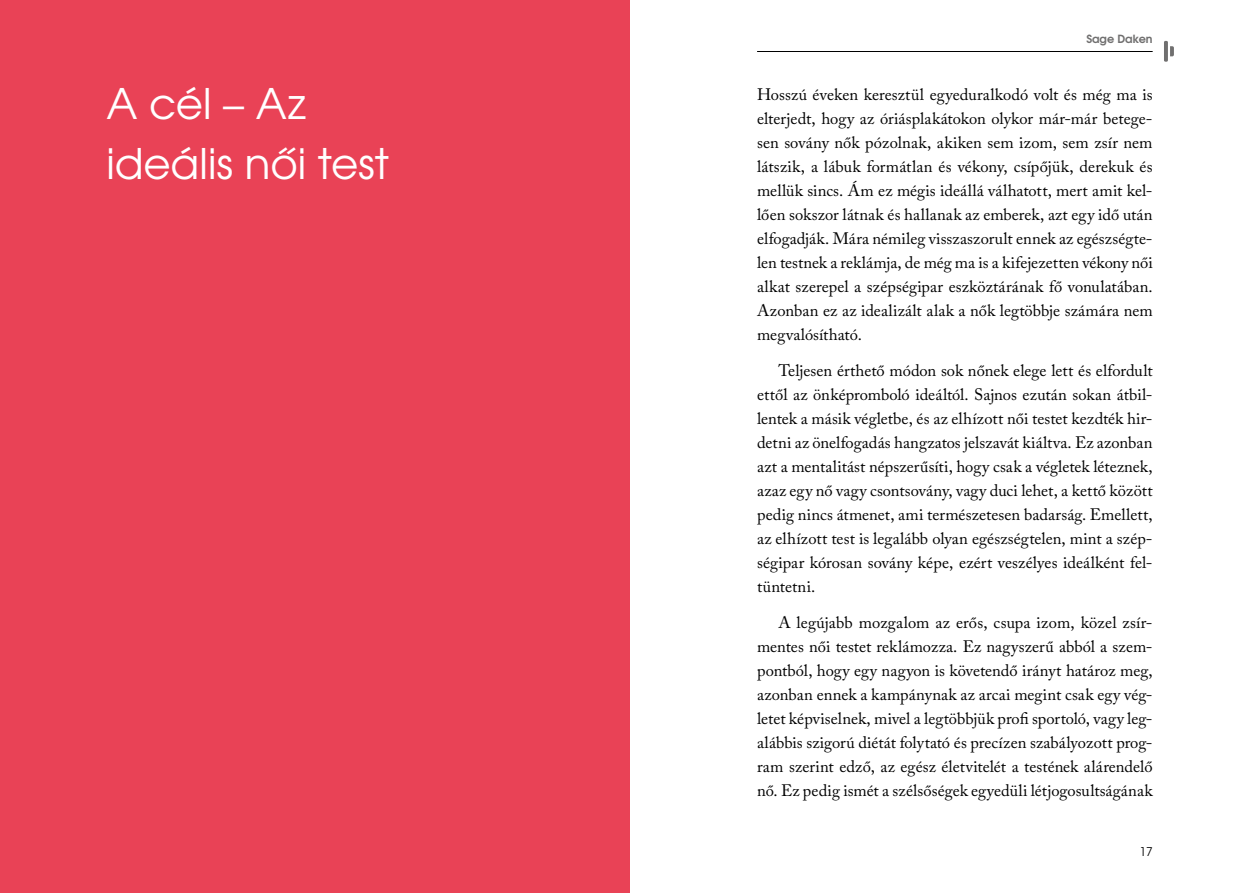
<style>
.page{position:relative;width:1259px;height:893px;background:#fff}
.page>*{position:absolute;margin:0;border:0;box-sizing:border-box;transform-origin:0 0}
.FŐCÍM{font:42px/60px "Te X Gyre Adventor";color:#fff}
.Szöveg_2{font:16.5px/24px "Adobe Caslon Pro";letter-spacing:.005em;color:#000;text-align:justify}
._1_bek_Szöveg_2{font:16.5px/24px "Adobe Caslon Pro";color:#000;text-align:justify}
.t1{font:12px "Te X Gyre Adventor";color:#000}
.t2{font:700 11.25px "Te X Gyre Adventor";color:#706f6f}
</style>
<div class="page">
<hr style="left:757px;top:51px;width:395px;height:1px;background:#000">
<hr style="left:1164px;top:41px;width:4px;height:21px;background:#706f6f">
<svg style="left:1170px;top:46px;width:4px;height:10px"></svg>
<div style="left:0;top:0;width:629px;height:893px;background:#e94256"></div>
<p class="FŐCÍM" style="left:106px;top:71px;width:284px">A cél – Az ideális női test</p>
<p class="t2" style="left:1086px;top:29px;width:68px">Sage Daken</p>
<p class="_1_bek_Szöveg_2" style="left:757px;top:83px;width:397px">Hosszú éveken keresztül egyeduralkodó volt és még ma is elterjedt, hogy az óriásplakátokon olykor már-már betege&shy;sen sovány nők pózolnak, akiken sem izom, sem zsír nem látszik, a lábuk formátlan és vékony, csípőjük, derekuk és mellük sincs. Ám ez mégis ideállá válhatott, mert amit kel&shy;lően sokszor látnak és hallanak az emberek, azt egy idő után elfogadják. Mára némileg visszaszorult ennek az egészségte&shy;len testnek a reklámja, de még ma is a kifejezetten vékony női alkat szerepel a szépségipar eszköztárának fő vonulatában.<br>Azonban ez az idealizált alak a nők legtöbbje számára nem megvalósítható.</p>
<p class="Szöveg_2" style="left:757px;top:359px;width:397px;text-indent:21px">Teljesen érthető módon sok nőnek elege lett és elfordult ettől az önképromboló ideáltól. Sajnos ezután sokan átbil&shy;lentek a másik végletbe, és az elhízott női testet kezdték hir&shy;detni az önelfogadás hangzatos jelszavát kiáltva. Ez azonban azt a mentalitást népszerűsíti, hogy csak a végletek léteznek, azaz egy nő vagy csontsovány, vagy duci lehet, a kettő között pedig nincs átmenet, ami természetesen badarság. Emellett, az elhízott test is legalább olyan egészségtelen, mint a szép&shy;ségipar kórosan sovány képe, ezért veszélyes ideálként fel&shy;tüntetni.</p>
<p class="Szöveg_2" style="left:757px;top:611px;width:397px;text-indent:21px">A legújabb mozgalom az erős, csupa izom, közel zsír&shy;mentes női testet reklámozza. Ez nagyszerű abból a szem&shy;pontból, hogy egy nagyon is követendő irányt határoz meg, azonban ennek a kampánynak az arcai megint csak egy vég&shy;letet képviselnek, mivel a legtöbbjük profi sportoló, vagy leg&shy;alábbis szigorú diétát folytató és precízen szabályozott prog&shy;ram szerint edző, az egész életvitelét a testének alárendelő nő. Ez pedig ismét a szélsőségek egyedüli létjogosultságának</p>
<p class="t1" style="left:1139px;top:842px;width:15px">17</p>
</div>
